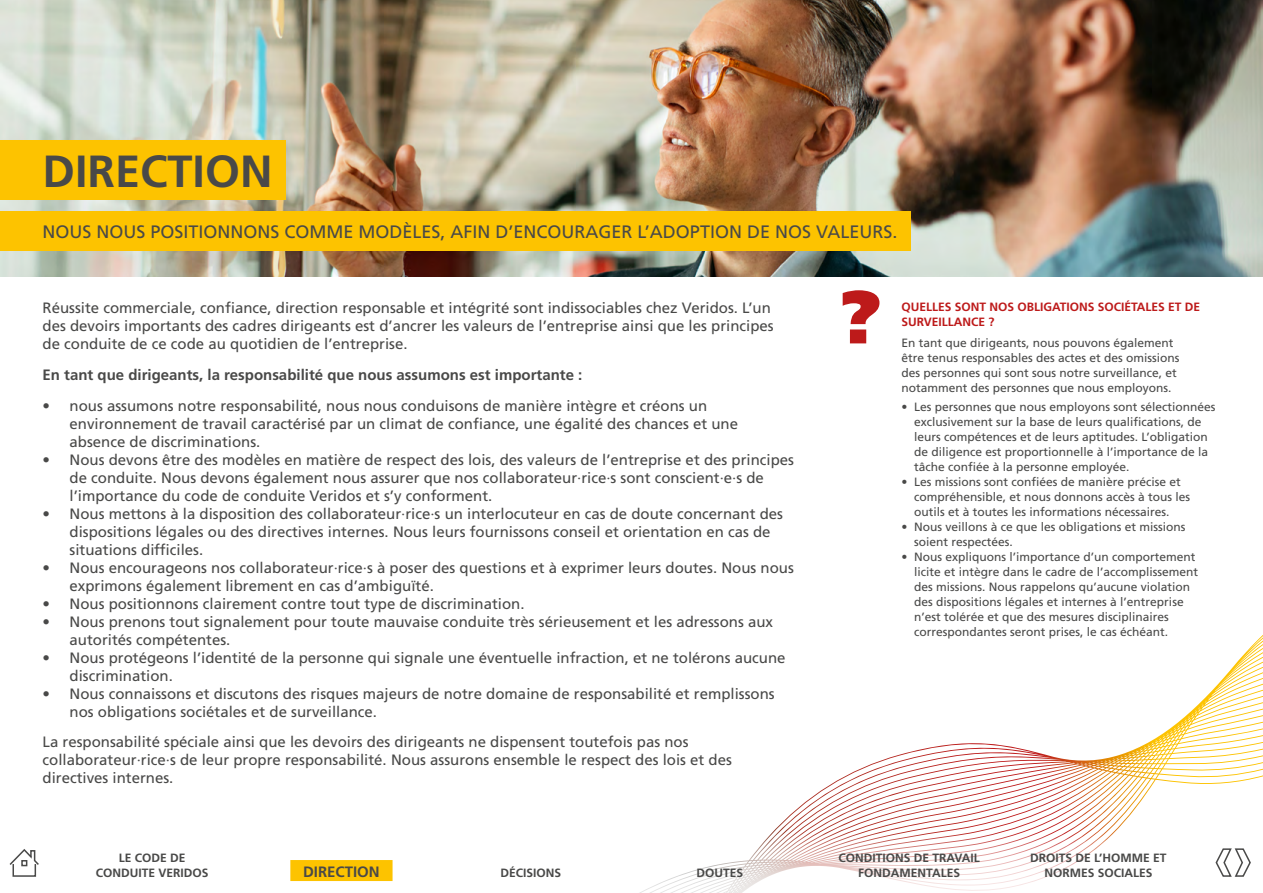
<style>
.page{position:relative;width:1263px;height:893px;background:#fff}
.page>*{position:absolute;margin:0;border:0;box-sizing:border-box;transform-origin:0 0}
.H2-Headline-30pt-gra{font:700 45px "Frutiger LT Pro";color:#494948}
.H3-Roman-12pt-grau-3{font:18px "Frutiger LT Pro";color:#494948}
.Copy_10pt_grau{font:15px/18px "Frutiger LT Pro";color:#494948}
.Copy_10pt_grau-2{font:700 15px "Frutiger LT Pro";color:#494948}
.p_Copy_Hinweistext{font:12px/15px "Frutiger LT Pro";color:#494948}
.t1{font:700 12px/15px "Frutiger LT Pro";color:#494948;text-align:center}
.H4_Head_Hinweistext{font:700 12px/15px "Frutiger LT Pro";color:#bd1a1a}
</style>
<div class="page">
<svg style="left:772px;top:671px;width:458px;height:162px"></svg>
<img style="left:0;top:0;width:1263px;height:276px">
<svg style="left:843px;top:290px;width:36px;height:53px"></svg>
<div style="left:0;top:140px;width:285px;height:60px;background:#fdc300"></div>
<div style="left:0;top:212px;width:910px;height:39px;background:#fdc300"></div>
<svg style="left:1215px;top:848px;width:36px;height:29px"></svg>
<svg style="left:9px;top:849px;width:30px;height:28px"></svg>
<div style="left:290px;top:860px;width:103px;height:21px;background:#fdc300"></div>
<h2 class="H2-Headline-30pt-gra" style="left:43px;top:144px;width:232px">DIRECTION</h2>
<h3 class="H3-Roman-12pt-grau-3" style="left:43px;top:221px;width:856px">NOUS NOUS POSITIONNONS COMME MODÈLES, AFIN D’ENCOURAGER L’ADOPTION DE NOS VALEURS.</h3>
<p class="Copy_10pt_grau" style="left:43px;top:299px;width:733px">Réussite commerciale, confiance, direction responsable et intégrité sont indissociables chez Veridos. L’un des devoirs importants des cadres dirigeants est d’ancrer les valeurs de l’entreprise ainsi que les principes de conduite de ce code au quotidien de l’entreprise.</p>
<p class="Copy_10pt_grau-2" style="left:43px;top:366px;width:541px">En tant que dirigeants, la responsabilité que nous assumons est importante :</p>
<p class="Copy_10pt_grau" style="left:70px;top:397px;width:670px;text-indent:-27px">• nous assumons notre responsabilité, nous nous conduisons de manière intègre et créons un environnement de travail caractérisé par un climat de confiance, une égalité des chances et une absence de discriminations.</p>
<p class="Copy_10pt_grau" style="left:70px;top:451px;width:726px;text-indent:-27px">• Nous devons être des modèles en matière de respect des lois, des valeurs de l’entreprise et des principes de conduite. Nous devons également nous assurer que nos collaborateur·rice·s sont conscient·e·s de l’importance du code de conduite Veridos et s’y conforment.</p>
<p class="Copy_10pt_grau" style="left:70px;top:505px;width:715px;text-indent:-27px">• Nous mettons à la disposition des collaborateur·rice·s un interlocuteur en cas de doute concernant des dispositions légales ou des directives internes. Nous leurs fournissons conseil et orientation en cas de situations difficiles.</p>
<p class="Copy_10pt_grau" style="left:70px;top:559px;width:726px;text-indent:-27px">• Nous encourageons nos collaborateur·rice·s à poser des questions et à exprimer leurs doutes. Nous nous exprimons également librement en cas d’ambiguïté.</p>
<p class="Copy_10pt_grau" style="left:43px;top:595px;width:484px">• Nous positionnons clairement contre tout type de discrimination.</p>
<p class="Copy_10pt_grau" style="left:70px;top:613px;width:705px;text-indent:-27px">• Nous prenons tout signalement pour toute mauvaise conduite très sérieusement et les adressons aux autorités compétentes.</p>
<p class="Copy_10pt_grau" style="left:70px;top:649px;width:718px;text-indent:-27px">• Nous protégeons l’identité de la personne qui signale une éventuelle infraction, et ne tolérons aucune discrimination.</p>
<p class="Copy_10pt_grau" style="left:70px;top:685px;width:707px;text-indent:-27px">• Nous connaissons et discutons des risques majeurs de notre domaine de responsabilité et remplissons nos obligations sociétales et de surveillance.</p>
<p class="Copy_10pt_grau" style="left:43px;top:733px;width:691px">La responsabilité spéciale ainsi que les devoirs des dirigeants ne dispensent toutefois pas nos collaborateur·rice·s de leur propre responsabilité. Nous assurons ensemble le respect des lois et des directives internes.</p>
<p class="t1" style="left:96px;top:850px;width:114px">LE CODE DE<br>CONDUITE VERIDOS</p>
<p class="Copy_10pt_grau-2" style="left:303px;top:863px;width:78px">DIRECTION</p>
<p class="t1" style="left:500px;top:865px;width:62px">DÉCISIONS</p>
<p class="t1" style="left:696px;top:865px;width:48px">DOUTES</p>
<h4 class="H4_Head_Hinweistext" style="left:901px;top:299px;width:300px">QUELLES SONT NOS OBLIGATIONS SOCIÉTALES ET DE<br>SURVEILLANCE ?</h4>
<p class="p_Copy_Hinweistext" style="left:901px;top:335px;width:280px">En tant que dirigeants, nous pouvons également être tenus responsables des actes et des omissions des personnes qui sont sous notre surveillance, et notamment des personnes que nous employons.</p>
<p class="p_Copy_Hinweistext" style="left:914px;top:400px;width:303px;text-indent:-13px">• Les personnes que nous employons sont sélectionnées exclusivement sur la base de leurs qualifications, de leurs compétences et de leurs aptitudes. L’obligation de diligence est proportionnelle à l’importance de la tâche confiée à la personne employée.</p>
<p class="p_Copy_Hinweistext" style="left:914px;top:475px;width:278px;text-indent:-13px">• Les missions sont confiées de manière précise et compréhensible, et nous donnons accès à tous les outils et à toutes les informations nécessaires.</p>
<p class="p_Copy_Hinweistext" style="left:914px;top:520px;width:273px;text-indent:-13px">• Nous veillons à ce que les obligations et missions soient respectées.</p>
<p class="p_Copy_Hinweistext" style="left:914px;top:550px;width:286px;text-indent:-13px">• Nous expliquons l’importance d’un comportement licite et intègre dans le cadre de l’accomplissement des missions. Nous rappelons qu’aucune violation des dispositions légales et internes à l’entreprise n’est tolérée et que des mesures disciplinaires correspondantes seront prises, le cas échéant.</p>
<p class="t1" style="left:838px;top:850px;width:143px">CONDITIONS DE TRAVAIL<br>FONDAMENTALES</p>
<p class="t1" style="left:1030px;top:850px;width:138px">DROITS DE L’HOMME ET<br>NORMES SOCIALES</p>
</div>
